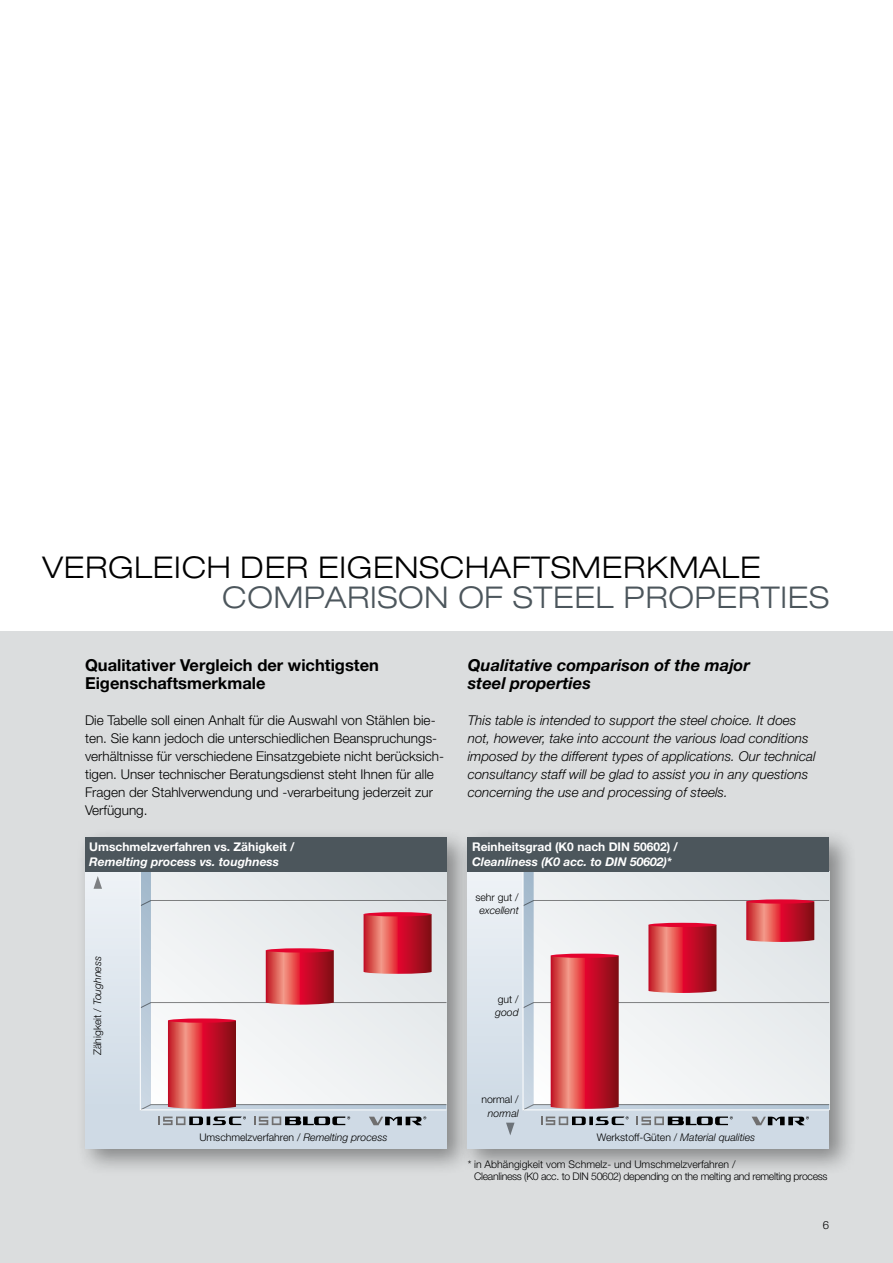
<style>
.page{position:relative;width:893px;height:1263px;background:#fff}
.page>*{position:absolute;margin:0;border:0;box-sizing:border-box;transform-origin:0 0}
.t1{font:300 expanded 30px "Helvetica Neue LT Std";letter-spacing:.025em;color:#000}
.t2{font:300 expanded 30px "Helvetica Neue LT Std";letter-spacing:.025em;color:#4c565c}
.t3{font:700 16.5px/18px "Helvetica Neue LT Std";color:#000}
.t4{font:italic 700 16.5px/18px "Helvetica Neue LT Std";color:#000}
.t5{font:300 13.5px/18px "Helvetica Neue LT Std";color:#000}
.t6{font:italic 300 13.5px/18px "Helvetica Neue LT Std";color:#000}
.t7{font:700 12px "Helvetica Neue LT Std";color:#fff}
.t8{font:italic 700 12px "Helvetica Neue LT Std";color:#fff}
.t9{font:300 11.25px "Helvetica Neue LT Std";color:#000}
.t10{font:300 10.5px/12px "Helvetica Neue LT Std";letter-spacing:-.03em;color:#000}
.t11{font:300 10.5px "Helvetica Neue LT Std";color:#000}
.t12{font:italic 300 10.5px "Helvetica Neue LT Std";color:#000}
.s1{font-style:italic}
.s2{font-style:normal}
</style>
<div class="page">
<div style="left:0;top:631px;width:893px;height:632px;background:#dbddde"></div>
<hr style="left:892px;top:631px;width:1px;height:632px;background:#003149">
<div style="left:75px;top:828px;width:400px;height:348px;background:#000;opacity:.4"></div>
<div style="left:85px;top:1110px;width:361px;height:38px;background:#cfdae5"></div>
<div style="left:85px;top:872px;width:55px;height:238px;background:linear-gradient(to bottom,#eef2f6,#cedae5)"></div>
<svg style="left:94px;top:876px;width:8px;height:13px"></svg>
<svg style="left:140px;top:872px;width:307px;height:253px"></svg>
<div style="left:85px;top:838px;width:361px;height:34px;background:#4c565c"></div>
<div style="left:458px;top:828px;width:399px;height:348px;background:#000;opacity:.4"></div>
<div style="left:468px;top:1110px;width:361px;height:38px;background:#cfdae5"></div>
<div style="left:468px;top:872px;width:55px;height:238px;background:linear-gradient(to bottom,#eef2f7,#cedae5)"></div>
<svg style="left:506px;top:1123px;width:8px;height:12px"></svg>
<svg style="left:522px;top:872px;width:308px;height:253px"></svg>
<div style="left:468px;top:838px;width:361px;height:34px;background:#4c565c"></div>
<h1 class="t1" style="left:43px;top:549px;width:720px">VERGLEICH DER EIGENSCHAFTSMERKMALE</h1>
<h1 class="t2" style="left:222px;top:579px;width:608px">COMPARISON OF STEEL PROPERTIES</h1>
<p class="t3" style="left:85px;top:656px;width:295px">Qualitativer Vergleich der wichtigsten<br>Eigenschaftsmerkmale</p>
<p class="t5" style="left:85px;top:711px;width:361px">Die Tabelle soll einen Anhalt für die Auswahl von Stählen bie&shy;ten. Sie kann jedoch die unterschiedlichen Beanspruchungs&shy;verhältnisse für verschiedene Einsatzgebiete nicht berücksich&shy;tigen. Unser technischer Beratungsdienst steht Ihnen für alle Fragen der Stahlverwendung und -verarbeitung jederzeit zur Verfügung.</p>
<p class="t7" style="left:89px;top:839px;width:207px">Umschmelzverfahren vs. Zähigkeit /</p>
<p class="t8" style="left:89px;top:854px;width:191px">Remelting process vs. toughness</p>
<p class="t11" style="left:91px;top:1055px;width:101px;rotate:-90deg">Zähigkeit / <span class="s1">Toughness</span></p>
<p class="t11" style="left:199px;top:1130px;width:190px">Umschmelzverfahren / <span class="s1">Remelting process</span></p>
<p class="t4" style="left:468px;top:656px;width:284px">Qualitative comparison of the major steel properties</p>
<p class="t6" style="left:468px;top:711px;width:349px">This table is intended to support the steel choice. It does not, however, take into account the various load conditions imposed by the different types of applications. Our technical consultancy staff will be glad to assist you in any questions concerning the use and processing of steels.</p>
<p class="t7" style="left:472px;top:839px;width:208px">Reinheitsgrad (K0 nach DIN 50602) /</p>
<p class="t8" style="left:472px;top:854px;width:201px">Cleanliness (K0 acc. to DIN 50602)*</p>
<p class="t11" style="left:475px;top:890px;width:45px">sehr gut /</p>
<p class="t12" style="left:479px;top:904px;width:41px">excellent</p>
<p class="t11" style="left:498px;top:992px;width:23px">gut /</p>
<p class="t12" style="left:495px;top:1006px;width:25px">good</p>
<p class="t11" style="left:481px;top:1093px;width:39px">normal /</p>
<p class="t12" style="left:488px;top:1107px;width:32px">normal</p>
<p class="t12" style="left:597px;top:1131px;width:160px"><span class="s2">Werkstoff-Güten /</span> Material qualities</p>
<p class="t10" style="left:474px;top:1158px;width:355px;text-indent:-6px">* in Abhängigkeit vom Schmelz- und Umschmelzverfahren /<br>Cleanliness (K0 acc. to DIN 50602) depending on the melting and remelting process</p>
<p class="t9" style="left:823px;top:1217px;width:8px">6</p>
</div>
